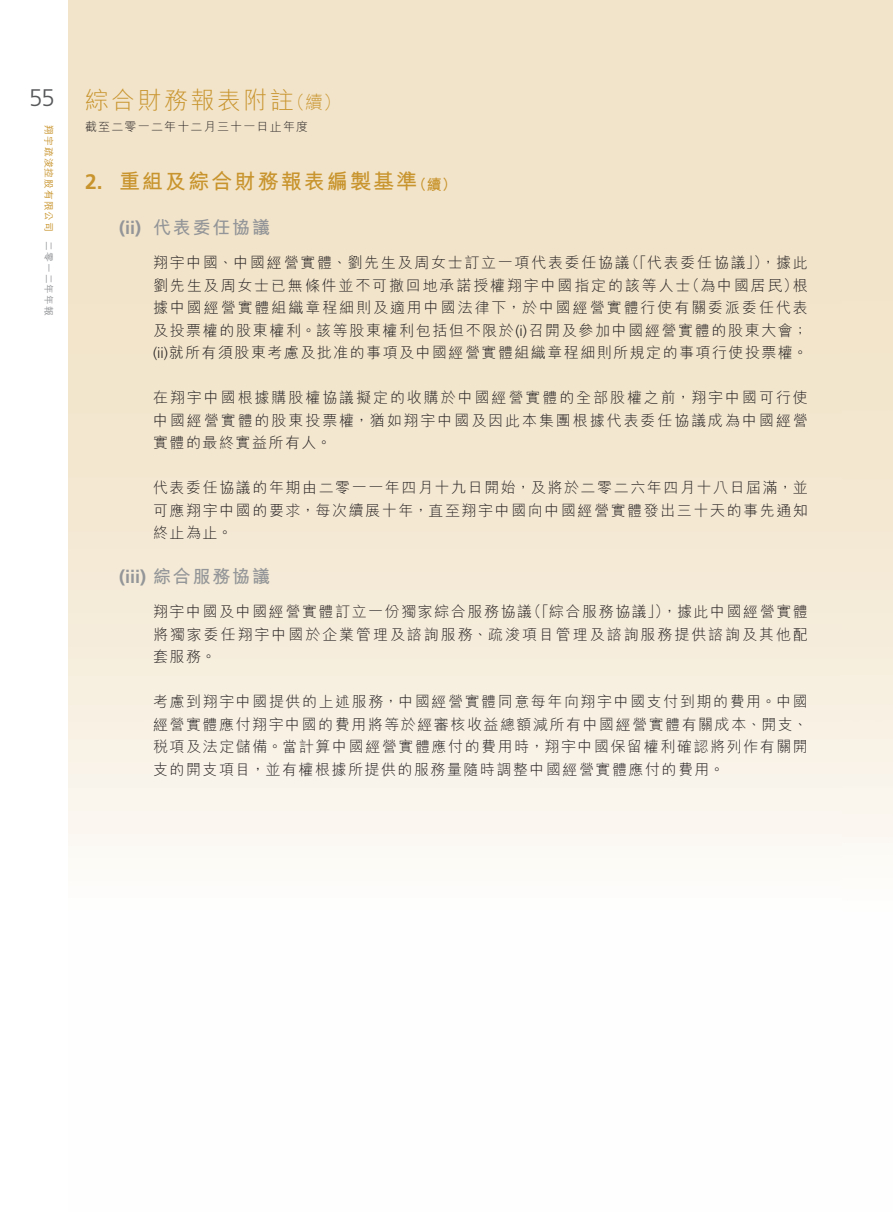
<style>
.page{position:relative;width:893px;height:1212px;background:#fff}
.page>*{position:absolute;margin:0;border:0;box-sizing:border-box;transform-origin:0 0}
.t1{font:300 24px "M Hei HK";letter-spacing:.1em;color:#c8942d}
.t2{font:300 24px "Frutiger LT Std";color:#57585a}
.t3{font:700 21px "M Hei HK";letter-spacing:.1em;color:#c8942d}
.t4{font:700 18px "M Hei HK";letter-spacing:.1em;color:#939598}
.t5{font:300 15px/22.5px "M Hei HK";letter-spacing:.105em;color:#231f20;text-align:justify}
.t6{font:300 12px "M Hei HK";letter-spacing:.1em;color:#231f20}
.t7{font:500 9.75px "M Hei HK";letter-spacing:.1em;color:#c8942d}
.s1{font-size:18px}
.s2{color:#939598}
.s3{font-family:"Frutiger LT Std"}
.s4{font-size:15px}
</style>
<div class="page">
<h1 class="t1" style="left:85px;top:91px;width:258px">綜合財務報表附註<span class="s1">（續）</span></h1>
<h1 class="t2" style="left:29px;top:88px;width:27px">55</h1>
<p class="t7" style="left:53px;top:125px;width:192px;rotate:90deg">翔宇疏浚控股有限公司 <span class="s2">二零一二年年報</span></p>
<p class="t6" style="left:85px;top:122px;width:225px">截至二零一二年十二月三十一日止年度</p>
<h2 class="t3" style="left:85px;top:173px;width:373px"><span class="s3">2.</span> 重組及綜合財務報表編製基準<span class="s4">（續）</span></h2>
<p class="t4" style="left:119px;top:221px;width:153px"><span class="s3">(ii)</span> 代表委任協議</p>
<p class="t5" style="left:153px;top:253px;width:656px">翔宇中國、中國經營實體、劉先生及周女士訂立一項代表委任協議（「代表委任協議」），據此劉先生及周女士已無條件並不可撤回地承諾授權翔宇中國指定的該等人士（為中國居民）根據中國經營實體組織章程細則及適用中國法律下，於中國經營實體行使有關委派委任代表及投票權的股東權利。該等股東權利包括但不限於<span class="s3">(i)</span>召開及參加中國經營實體的股東大會；<span class="s3">(ii)</span>就所有須股東考慮及批准的事項及中國經營實體組織章程細則所規定的事項行使投票權。</p>
<p class="t5" style="left:153px;top:388px;width:656px">在翔宇中國根據購股權協議擬定的收購於中國經營實體的全部股權之前，翔宇中國可行使中國經營實體的股東投票權，猶如翔宇中國及因此本集團根據代表委任協議成為中國經營實體的最終實益所有人。</p>
<p class="t5" style="left:153px;top:478px;width:656px">代表委任協議的年期由二零一一年四月十九日開始，及將於二零二六年四月十八日屆滿，並可應翔宇中國的要求，每次續展十年，直至翔宇中國向中國經營實體發出三十天的事先通知終止為止。</p>
<p class="t4" style="left:119px;top:569px;width:153px"><span class="s3">(iii)</span> 綜合服務協議</p>
<p class="t5" style="left:153px;top:602px;width:656px">翔宇中國及中國經營實體訂立一份獨家綜合服務協議（「綜合服務協議」），據此中國經營實體將獨家委任翔宇中國於企業管理及諮詢服務、疏浚項目管理及諮詢服務提供諮詢及其他配套服務。</p>
<p class="t5" style="left:153px;top:692px;width:656px">考慮到翔宇中國提供的上述服務，中國經營實體同意每年向翔宇中國支付到期的費用。中國經營實體應付翔宇中國的費用將等於經審核收益總額減所有中國經營實體有關成本、開支、稅項及法定儲備。當計算中國經營實體應付的費用時，翔宇中國保留權利確認將列作有關開支的開支項目，並有權根據所提供的服務量隨時調整中國經營實體應付的費用。</p>
</div>
